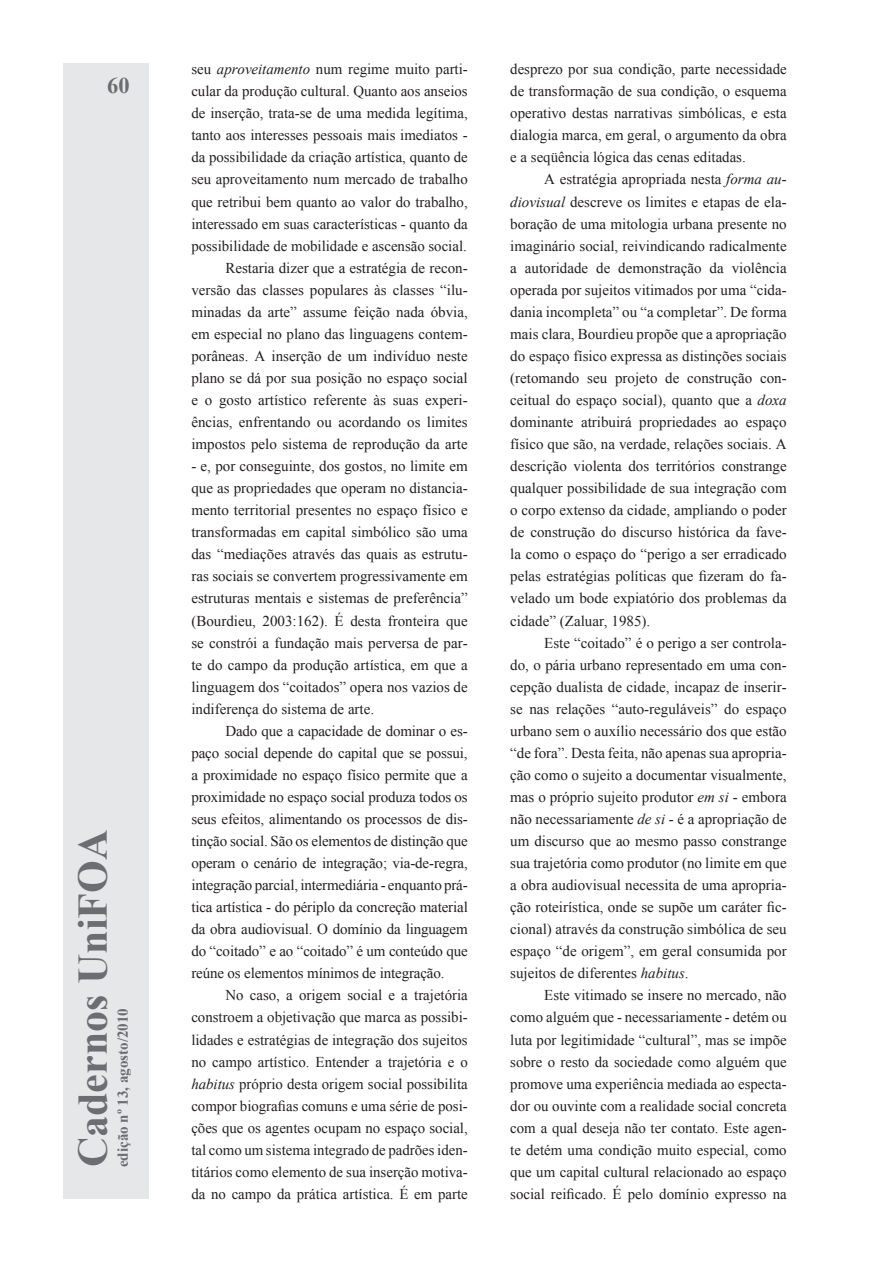
<style>
.page{position:relative;width:893px;height:1263px;background:#fff}
.page>*{position:absolute;margin:0;border:0;box-sizing:border-box;transform-origin:0 0}
.t1{font:700 42px "Times New Roman";color:#6c6d70}
.t2{font:700 22.5px "Times New Roman";color:#6c6d70}
.t3{font:15px/22px "Times New Roman";color:#231f20;text-align:justify}
.t4{font:700 15px "Times New Roman";color:#6c6d70}
.s1{font-style:italic}
</style>
<div class="page">
<div style="left:64px;top:64px;width:85px;height:1135px;background:#e6e7e9"></div>
<h2 class="t2" style="left:107px;top:70px;width:24px">60</h2>
<h1 class="t1" style="left:64px;top:1167px;width:339px;rotate:-90deg">Cadernos UniFOA</h1>
<p class="t4" style="left:113px;top:1167px;width:161px;rotate:-90deg">edição nº 13, agosto/2010</p>
<p class="t3" style="left:191px;top:58px;width:278px;text-align:right">seu <span class="s1">aproveitamento</span> num regime muito parti&shy;cular da produção cultural. Quanto aos anseios de inserção, trata-se de uma medida legítima, tanto aos interesses pessoais mais imediatos - da possibilidade da criação artística, quanto de seu aproveitamento num mercado de trabalho que retribui bem quanto ao valor do trabalho, interessado em suas características - quanto da possibilidade de mobilidade e ascensão social.<br>Restaria dizer que a estratégia de recon&shy;versão das classes populares às classes “ilu&shy;minadas da arte” assume feição nada óbvia, em especial no plano das linguagens contem&shy;porâneas. A inserção de um indivíduo neste plano se dá por sua posição no espaço social e o gosto artístico referente às suas experi&shy;ências, enfrentando ou acordando os limites impostos pelo sistema de reprodução da arte</p>
<p class="t3" style="left:191px;top:455px;width:278px">- e, por conseguinte, dos gostos, no limite em que as propriedades que operam no distancia&shy;mento territorial presentes no espaço físico e transformadas em capital simbólico são uma das “mediações através das quais as estrutu&shy;ras sociais se convertem progressivamente em estruturas mentais e sistemas de preferência” (Bourdieu, 2003:162). É desta fronteira que se constrói a fundação mais perversa de par&shy;te do campo da produção artística, em que a linguagem dos “coitados” opera nos vazios de indiferença do sistema de arte.</p>
<p class="t3" style="left:191px;top:719px;width:278px;text-indent:34px">Dado que a capacidade de dominar o es&shy;paço social depende do capital que se possui, a proximidade no espaço físico permite que a proximidade no espaço social produza todos os seus efeitos, alimentando os processos de dis&shy;tinção social. São os elementos de distinção que operam o cenário de integração; via-de-regra, integração parcial, intermediária - enquanto prá&shy;tica artística - do périplo da concreção material da obra audiovisual. O domínio da linguagem do “coitado” e ao “coitado” é um conteúdo que reúne os elementos mínimos de integração.</p>
<p class="t3" style="left:191px;top:984px;width:278px;text-indent:34px">No caso, a origem social e a trajetória constroem a objetivação que marca as possibi&shy;lidades e estratégias de integração dos sujeitos no campo artístico. Entender a trajetória e o <span class="s1">habitus</span> próprio desta origem social possibilita compor biografias comuns e uma série de posi&shy;ções que os agentes ocupam no espaço social, tal como um sistema integrado de padrões iden&shy;titários como elemento de sua inserção motiva&shy;da no campo da prática artística. É em parte</p>
<p class="t3" style="left:510px;top:58px;width:278px">desprezo por sua condição, parte necessidade de transformação de sua condição, o esquema operativo destas narrativas simbólicas, e esta dialogia marca, em geral, o argumento da obra e a seqüência lógica das cenas editadas.</p>
<p class="t3" style="left:510px;top:168px;width:278px;text-indent:34px">A estratégia apropriada nesta <span class="s1">forma au&shy;diovisual</span> descreve os limites e etapas de ela&shy;boração de uma mitologia urbana presente no imaginário social, reivindicando radicalmente a autoridade de demonstração da violência operada por sujeitos vitimados por uma “cida&shy;dania incompleta” ou “a completar”. De forma mais clara, Bourdieu propõe que a apropriação do espaço físico expressa as distinções sociais (retomando seu projeto de construção con&shy;ceitual do espaço social), quanto que a <span class="s1">doxa </span>dominante atribuirá propriedades ao espaço físico que são, na verdade, relações sociais. A descrição violenta dos territórios constrange qualquer possibilidade de sua integração com o corpo extenso da cidade, ampliando o poder de construção do discurso histórica da fave&shy;la como o espaço do “perigo a ser erradicado pelas estratégias políticas que fizeram do fa&shy;velado um bode expiatório dos problemas da cidade” (Zaluar, 1985).</p>
<p class="t3" style="left:510px;top:631px;width:278px;text-indent:34px">Este “coitado” é o perigo a ser controla&shy;do, o pária urbano representado em uma con&shy;cepção dualista de cidade, incapaz de inserir&shy;se nas relações “auto-reguláveis” do espaço urbano sem o auxílio necessário dos que estão “de fora”. Desta feita, não apenas sua apropria&shy;ção como o sujeito a documentar visualmente, mas o próprio sujeito produtor <span class="s1">em si</span> - embora não necessariamente <span class="s1">de si</span> - é a apropriação de um discurso que ao mesmo passo constrange sua trajetória como produtor (no limite em que a obra audiovisual necessita de uma apropria&shy;ção roteirística, onde se supõe um caráter fic&shy;cional) através da construção simbólica de seu espaço “de origem”, em geral consumida por sujeitos de diferentes <span class="s1">habitus</span>.</p>
<p class="t3" style="left:510px;top:984px;width:278px;text-indent:34px">Este vitimado se insere no mercado, não como alguém que - necessariamente - detém ou luta por legitimidade “cultural”, mas se impõe sobre o resto da sociedade como alguém que promove uma experiência mediada ao especta&shy;dor ou ouvinte com a realidade social concreta com a qual deseja não ter contato. Este agen&shy;te detém uma condição muito especial, como que um capital cultural relacionado ao espaço social reificado. É pelo domínio expresso na</p>
</div>
